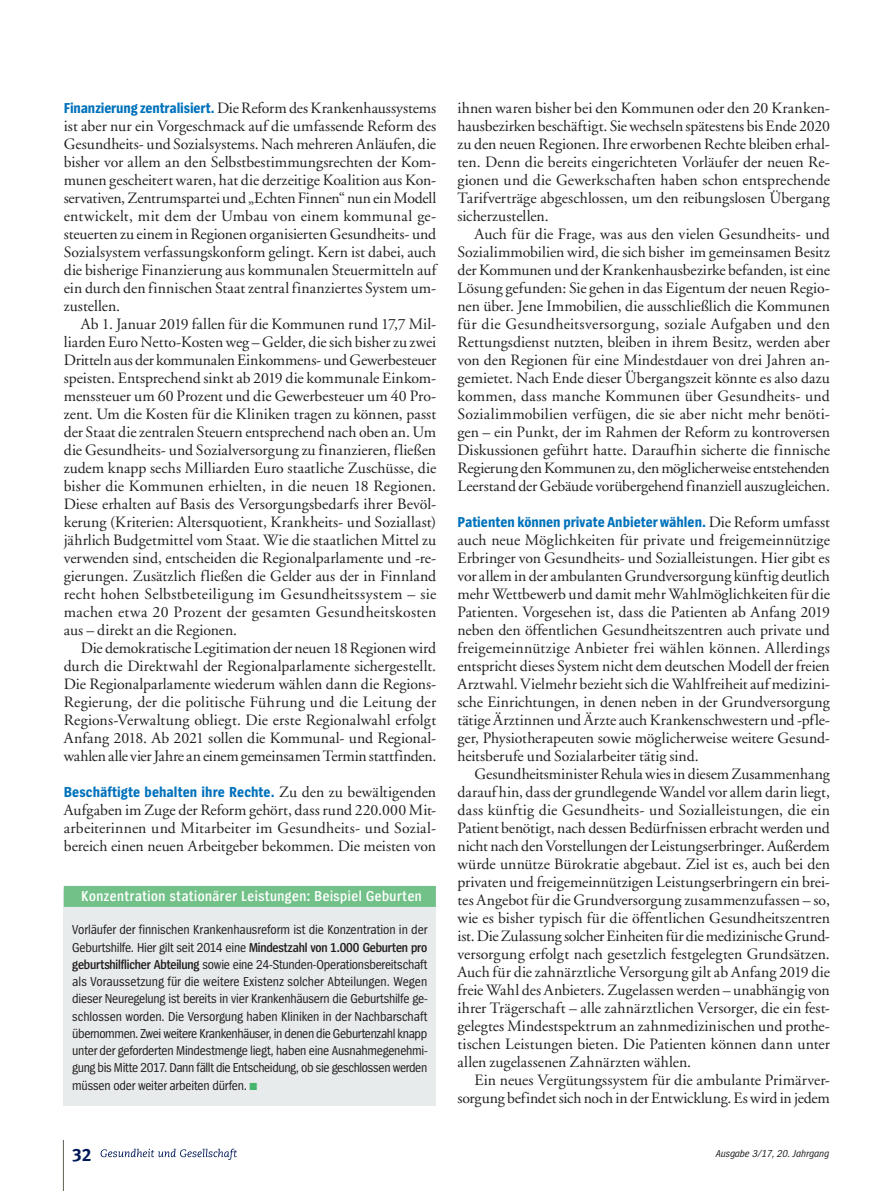
<style>
.page{position:relative;width:893px;height:1191px;background:#fff}
.page>*{position:absolute;margin:0;border:0;box-sizing:border-box;transform-origin:0 0}
.Thema_Fließ_mE{font:15.75px/18px "GG Garamond";letter-spacing:-.005em;color:#231f20;text-align:justify}
.Thema_Fließ_oE{font:15.75px/18px "GG Garamond";color:#231f20;text-align:justify}
.Thema_Fließ_oE-2{font:700 15px "Spiegel Cd";letter-spacing:.005em;color:#0072bc}
.allg-Box_Balken_Blau{font:600 15px "Spiegel Cd";letter-spacing:.035em;color:#fff}
.Kasten_Fließ_9_11_5{font:13.5px/17.2px "Spiegel Cd";letter-spacing:-.02em;color:#231f20;text-align:justify}
.t1{font:italic 10.5px "Spiegel Cd";color:#231f20}
.s1{font-family:"Spiegel Cd";font-weight:700;font-size:15px;color:#0072bc}
.s2{font-family:"GG Garamond";font-weight:400;font-size:15.75px;color:#231f20}
.s3{font-weight:600}
.s4{font-family:"GG Garamond";color:#45b66e}
</style>
<div class="page">
<hr style="left:63px;top:1140px;width:1px;height:51px;background:#606155">
<svg style="left:101px;top:1148px;width:136px;height:11px"></svg>
<div style="left:64px;top:889px;width:372px;height:217px;background:#e8ebec"></div>
<div style="left:64px;top:886px;width:372px;height:21px;background:#72c188"></div>
<p class="Thema_Fließ_oE" style="left:64px;top:99px;width:374px"><span class="s1">Finanzierung zentralisiert.</span> Die Reform des Krankenhaussystems ist aber nur ein Vorgeschmack auf die umfassende Reform des Gesundheits- und Sozialsystems. Nach mehreren Anläufen, die bisher vor allem an den Selbstbestimmungsrechten der Kom&shy;munen gescheitert waren, hat die derzeitige Koalition aus Kon&shy;servativen, Zentrumspartei und „Echten Finnen“ nun ein Modell entwickelt, mit dem der Umbau von einem kommunal ge&shy;steuerten zu einem in Regionen organisierten Gesundheits- und Sozialsystem verfassungskonform gelingt. Kern ist dabei, auch die bisherige Finanzierung aus kommunalen Steuermitteln auf ein durch den finnischen Staat zentral finanziertes System um&shy;zustellen.</p>
<p class="Thema_Fließ_mE" style="left:64px;top:315px;width:374px;text-indent:17px">Ab 1. Januar 2019 fallen für die Kommunen rund 17,7 Mil&shy;liarden Euro Netto-Kosten weg – Gelder, die sich bisher zu zwei Dritteln aus der kommunalen Einkommens- und Gewerbesteuer speisten. Entsprechend sinkt ab 2019 die kommunale Einkom&shy;menssteuer um 60 Prozent und die Gewerbesteuer um 40 Pro&shy;zent. Um die Kosten für die Kliniken tragen zu können, passt der Staat die zentralen Steuern entsprechend nach oben an. Um die Gesundheits- und Sozialversorgung zu finanzieren, fließen zudem knapp sechs Milliarden Euro staatliche Zuschüsse, die bisher die Kommunen erhielten, in die neuen 18 Regionen.<br>Diese erhalten auf Basis des Versorgungsbedarfs ihrer Bevöl&shy;kerung (Kriterien: Altersquotient, Krankheits- und Soziallast) jährlich Budgetmittel vom Staat. Wie die staatlichen Mittel zu verwenden sind, entscheiden die Regionalparlamente und -re&shy;gierungen. Zusätzlich fließen die Gelder aus der in Finnland recht hohen Selbstbeteiligung im Gesundheitssystem – sie machen etwa 20 Prozent der gesamten Gesundheitskosten aus – direkt an die Regionen.</p>
<p class="Thema_Fließ_mE" style="left:64px;top:639px;width:374px;text-indent:17px">Die demokratische Legitimation der neuen 18 Regionen wird durch die Direktwahl der Regionalparlamente sichergestellt.<br>Die Regionalparlamente wiederum wählen dann die Regions-Regierung, der die politische Führung und die Leitung der Regions-Verwaltung obliegt. Die erste Regionalwahl erfolgt Anfang 2018. Ab 2021 sollen die Kommunal- und Regional&shy;wahlen alle vier Jahre an einem gemeinsamen Termin stattfinden.</p>
<p class="Thema_Fließ_oE-2" style="left:64px;top:784px;width:374px">Beschäftigte behalten ihre Rechte. <span class="s2">Zu den zu bewältigenden</span></p>
<p class="Thema_Fließ_oE" style="left:64px;top:801px;width:374px">Aufgaben im Zuge der Reform gehört, dass rund 220.000 Mit&shy;arbeiterinnen und Mitarbeiter im Gesundheits- und Sozial&shy;bereich einen neuen Arbeitgeber bekommen. Die meisten von</p>
<p class="allg-Box_Balken_Blau" style="left:82px;top:888px;width:342px">Konzentration stationärer Leistungen: Beispiel Geburten</p>
<p class="Kasten_Fließ_9_11_5" style="left:72px;top:921px;width:357px">Vorläufer der finnischen Krankenhausreform ist die Konzentration in der Geburtshilfe. Hier gilt seit 2014 eine <span class="s3">Mindestzahl von 1.000 Geburten pro geburtshilflicher Abteilung</span> sowie eine 24-Stunden-Operationsbereitschaft als Voraussetzung für die weitere Existenz solcher Abteilungen. Wegen dieser Neuregelung ist bereits in vier Krankenhäusern die Geburtshilfe ge&shy;schlossen worden. Die Versorgung haben Kliniken in der Nachbarschaft übernommen. Zwei weitere Krankenhäuser, in denen die Geburtenzahl knapp unter der geforderten Mindestmenge liegt, haben eine Ausnahmegenehmi&shy;gung bis Mitte 2017. Dann fällt die Entscheidung, ob sie geschlossen werden müssen oder weiter arbeiten dürfen. <span class="s4">√</span></p>
<p class="Thema_Fließ_oE" style="left:457px;top:99px;width:374px">ihnen waren bisher bei den Kommunen oder den 20 Kranken&shy;hausbezirken beschäftigt. Sie wechseln spätestens bis Ende 2020 zu den neuen Regionen. Ihre erworbenen Rechte bleiben erhal&shy;ten. Denn die bereits eingerichteten Vorläufer der neuen Re&shy;gionen und die Gewerkschaften haben schon entsprechende Tarifverträge abgeschlossen, um den reibungslosen Übergang sicherzustellen.</p>
<p class="Thema_Fließ_mE" style="left:457px;top:225px;width:374px;text-indent:17px">Auch für die Frage, was aus den vielen Gesundheits- und Sozialimmobilien wird, die sich bisher im gemeinsamen Besitz der Kommunen und der Krankenhausbezirke befanden, ist eine Lösung gefunden: Sie gehen in das Eigentum der neuen Regio&shy;nen über. Jene Immobilien, die ausschließlich die Kommunen für die Gesundheitsversorgung, soziale Aufgaben und den Rettungsdienst nutzten, bleiben in ihrem Besitz, werden aber von den Regionen für eine Mindestdauer von drei Jahren an&shy;gemietet. Nach Ende dieser Übergangszeit könnte es also dazu kommen, dass manche Kommunen über Gesundheits- und Sozialimmobilien verfügen, die sie aber nicht mehr benöti&shy;gen – ein Punkt, der im Rahmen der Reform zu kontroversen Diskussionen geführt hatte. Daraufhin sicherte die finnische Regierung den Kommunen zu, den möglicherweise entstehenden Leerstand der Gebäude vorübergehend finanziell auszugleichen.</p>
<p class="Thema_Fließ_oE-2" style="left:457px;top:514px;width:374px">Patienten können private Anbieter wählen. <span class="s2">Die Reform umfasst</span></p>
<p class="Thema_Fließ_oE" style="left:457px;top:531px;width:374px">auch neue Möglichkeiten für private und freigemeinnützige Erbringer von Gesundheits- und Sozialleistungen. Hier gibt es vor allem in der ambulanten Grundversorgung künftig deutlich mehr Wettbewerb und damit mehr Wahlmöglichkeiten für die Patienten. Vorgesehen ist, dass die Patienten ab Anfang 2019 neben den öffentlichen Gesundheitszentren auch private und freigemeinnützige Anbieter frei wählen können. Allerdings entspricht dieses System nicht dem deutschen Modell der freien Arztwahl. Vielmehr bezieht sich die Wahlfreiheit auf medizini&shy;sche Einrichtungen, in denen neben in der Grundversorgung tätige Ärztinnen und Ärzte auch Krankenschwestern und -pfle&shy;ger, Physiotherapeuten sowie möglicherweise weitere Gesund&shy;heitsberufe und Sozialarbeiter tätig sind.</p>
<p class="Thema_Fließ_mE" style="left:457px;top:765px;width:374px;text-indent:17px">Gesundheitsminister Rehula wies in diesem Zusammenhang darauf hin, dass der grundlegende Wandel vor allem darin liegt, dass künftig die Gesundheits- und Sozialleistungen, die ein Patient benötigt, nach dessen Bedürfnissen erbracht werden und nicht nach den Vorstellungen der Leistungserbringer. Außerdem würde unnütze Bürokratie abgebaut. Ziel ist es, auch bei den privaten und freigemeinnützigen Leistungserbringern ein brei&shy;tes Angebot für die Grundversorgung zusammenzufassen – so, wie es bisher typisch für die öffentlichen Gesundheitszentren ist. Die Zulassung solcher Einheiten für die medizinische Grund&shy;versorgung erfolgt nach gesetzlich festgelegten Grundsätzen.<br>Auch für die zahnärztliche Versorgung gilt ab Anfang 2019 die freie Wahl des Anbieters. Zugelassen werden – unabhängig von ihrer Trägerschaft – alle zahnärztlichen Versorger, die ein fest&shy;gelegtes Mindestspektrum an zahnmedizinischen und prothe&shy;tischen Leistungen bieten. Die Patienten können dann unter allen zugelassenen Zahnärzten wählen.</p>
<p class="Thema_Fließ_mE" style="left:457px;top:1071px;width:374px;text-align:right">Ein neues Vergütungssystem für die ambulante Primärver&shy;sorgung befindet sich noch in der Entwicklung. Es wird in jedem</p>
<p class="t1" style="left:716px;top:1148px;width:115px">Ausgabe 3/17, 20. Jahrgang</p>
</div>
